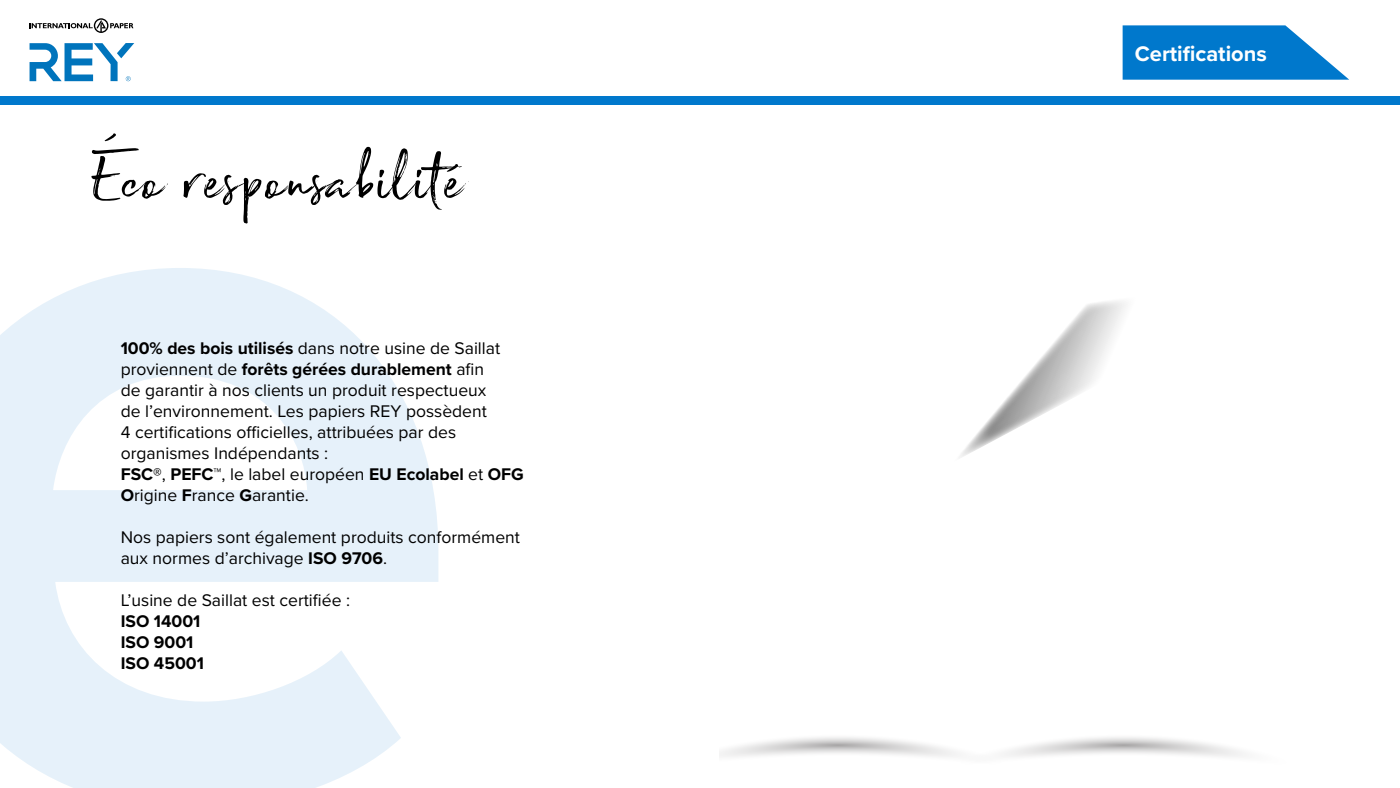
<style>
.page{position:relative;width:1400px;height:788px;background:#fff}
.page>*{position:absolute;margin:0;border:0;box-sizing:border-box;transform-origin:0 0}
.t1{font:82.42px "Broadcast Matter";letter-spacing:-.015em;color:#000}
.t2{font:700 21.88px "Proxima Nova";color:#fff}
.t3{font:17.5px/21px "Proxima Nova";color:#000}
.t4{font:700 17.5px/21px "Proxima Nova";color:#000}
.s1{font-weight:700}
</style>
<div class="page">
<svg style="left:960px;top:301px;width:166px;height:156px"></svg>
<svg style="left:0;top:268px;width:438px;height:520px;fill:#e6f1fa"></svg>
<div style="left:0;top:96px;width:1400px;height:9px;background:#0078cc"></div>
<svg style="left:1123px;top:25px;width:226px;height:55px;background:#268cd3"></svg>
<svg style="left:720px;top:737px;width:523px;height:20px"></svg>
<svg style="left:29px;top:18px;width:104px;height:15px"></svg>
<svg style="left:30px;top:43px;width:104px;height:38px"></svg>
<h1 class="t1" style="left:90px;top:129px;width:374px">Éco responsabilité</h1>
<p class="t3" style="left:121px;top:337px;width:405px"><span class="s1">100% des bois utilisés</span> dans notre usine de Saillat proviennent de <span class="s1">forêts gérées durablement</span> afin<br>de garantir à nos clients un produit respectueux<br>de l’environnement. Les papiers REY possèdent<br>4 certifications officielles, attribuées par des organismes Indépendants :<br><span class="s1">FSC®</span>, <span class="s1">PEFC™</span>, le label européen <span class="s1">EU Ecolabel</span> et <span class="s1">OFG O</span>rigine <span class="s1">F</span>rance <span class="s1">G</span>arantie.</p>
<p class="t3" style="left:121px;top:526px;width:401px">Nos papiers sont également produits conformément aux normes d’archivage <span class="s1">ISO 9706</span>.</p>
<p class="t3" style="left:121px;top:589px;width:231px">L’usine de Saillat est certifiée :</p>
<p class="t4" style="left:121px;top:610px;width:85px">ISO 14001<br>ISO 9001<br>ISO 45001</p>
<p class="t2" style="left:1135px;top:38px;width:133px">Certifications</p>
</div>
